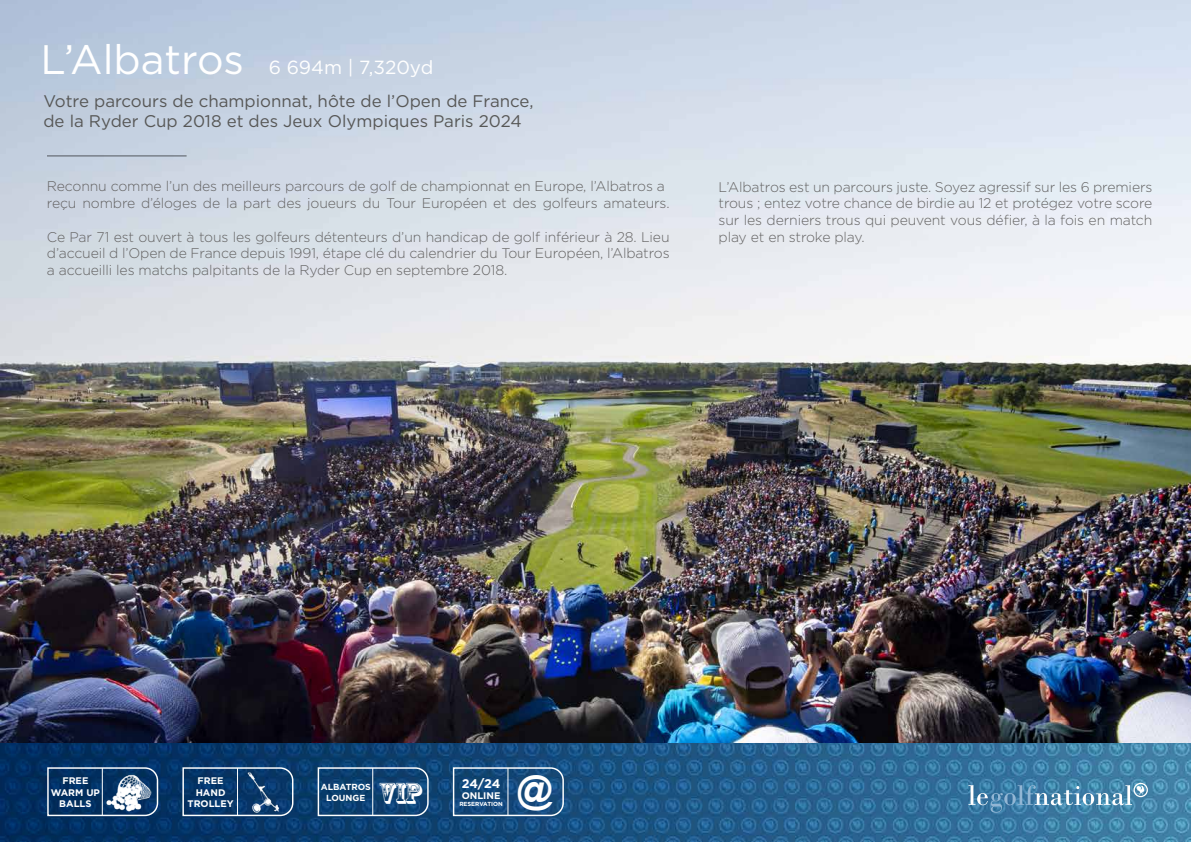
<style>
.page{position:relative;width:1191px;height:842px;background:#fff}
.page>*{position:absolute;margin:0;border:0;box-sizing:border-box;transform-origin:0 0}
.t1{font:700 36.8px "Arial";color:#fff}
.t2{font:27.9px "Rosewood Std";color:#fff}
.t3{font:19px "Gotham";color:#fff}
.t4{font:16.9px/20.2px "Gotham";color:#575756}
.t5{font:300 14px/16.8px "Gotham";letter-spacing:-.01em;color:#646363;text-align:justify}
.t6{font:700 12.5px "Gotham";color:#fff}
.t7{font:700 9.6px/11.5px "Gotham";color:#fff;text-align:center}
.t8{font:700 8.8px/10.6px "Gotham";color:#fff;text-align:center}
.t9{font:700 5.9px "Gotham";color:#fff}
.s1{font-size:41.2px}
</style>
<div class="page">
<img style="left:0;top:0;width:1191px;height:744px">
<img style="left:0;top:744px;width:1191px;height:98px">
<svg style="left:46px;top:766px;width:113px;height:51px;background:#365a82"></svg>
<hr style="left:102px;top:768px;width:1px;height:48px;background:#fff">
<svg style="left:182px;top:766px;width:112px;height:51px;background:#214c79"></svg>
<hr style="left:237px;top:768px;width:1px;height:48px;background:#fff">
<svg style="left:317px;top:766px;width:112px;height:51px;background:#1f4f7c"></svg>
<hr style="left:372px;top:768px;width:1px;height:48px;background:#fff">
<svg style="left:452px;top:766px;width:112px;height:51px;background:#275887"></svg>
<hr style="left:507px;top:768px;width:1px;height:48px;background:#fff">
<hr style="left:47px;top:155px;width:140px;height:1px;background:#000">
<svg style="left:968px;top:783px;width:179px;height:30px;background:#5b92b5"></svg>
<h3 class="t3" style="left:40px;top:55px;width:394px"><span class="s1">L’Albatros</span> 6 694m | 7,320yd</h3>
<p class="t4" style="left:43px;top:91px;width:491px">Votre parcours de championnat, hôte de l’Open de France, de la Ryder Cup 2018 et des Jeux Olympiques Paris 2024</p>
<p class="t5" style="left:47px;top:177px;width:624px">Reconnu comme l’un des meilleurs parcours de golf de championnat en Europe, l’Albatros a reçu nombre d’éloges de la part des joueurs du Tour Européen et des golfeurs amateurs.</p>
<p class="t5" style="left:47px;top:228px;width:624px">Ce Par 71 est ouvert à tous les golfeurs détenteurs d’un handicap de golf inférieur à 28. Lieu d’accueil d l’Open de France depuis 1991, étape clé du calendrier du Tour Européen, l’Albatros a accueilli les matchs palpitants de la Ryder Cup en septembre 2018.</p>
<p class="t5" style="left:718px;top:178px;width:435px">L’Albatros est un parcours juste. Soyez agressif sur les 6 premiers trous ; entez votre chance de birdie au 12 et protégez votre score sur les derniers trous qui peuvent vous défier, à la fois en match play et en stroke play.</p>
<p class="t7" style="left:51px;top:775px;width:51px">FREE<br>WARM UP<br>BALLS</p>
<p class="t7" style="left:187px;top:775px;width:48px">FREE<br>HAND<br>TROLLEY</p>
<p class="t8" style="left:321px;top:782px;width:52px">ALBATROS<br>LOUNGE</p>
<h2 class="t2" style="left:379px;top:777px;width:44px">VIP</h2>
<p class="t6" style="left:462px;top:775px;width:40px">24/24</p>
<p class="t7" style="left:462px;top:790px;width:40px">ONLINE</p>
<p class="t9" style="left:459px;top:800px;width:45px">RESERVATION</p>
<h1 class="t1" style="left:517px;top:764px;width:37px">@</h1>
</div>
